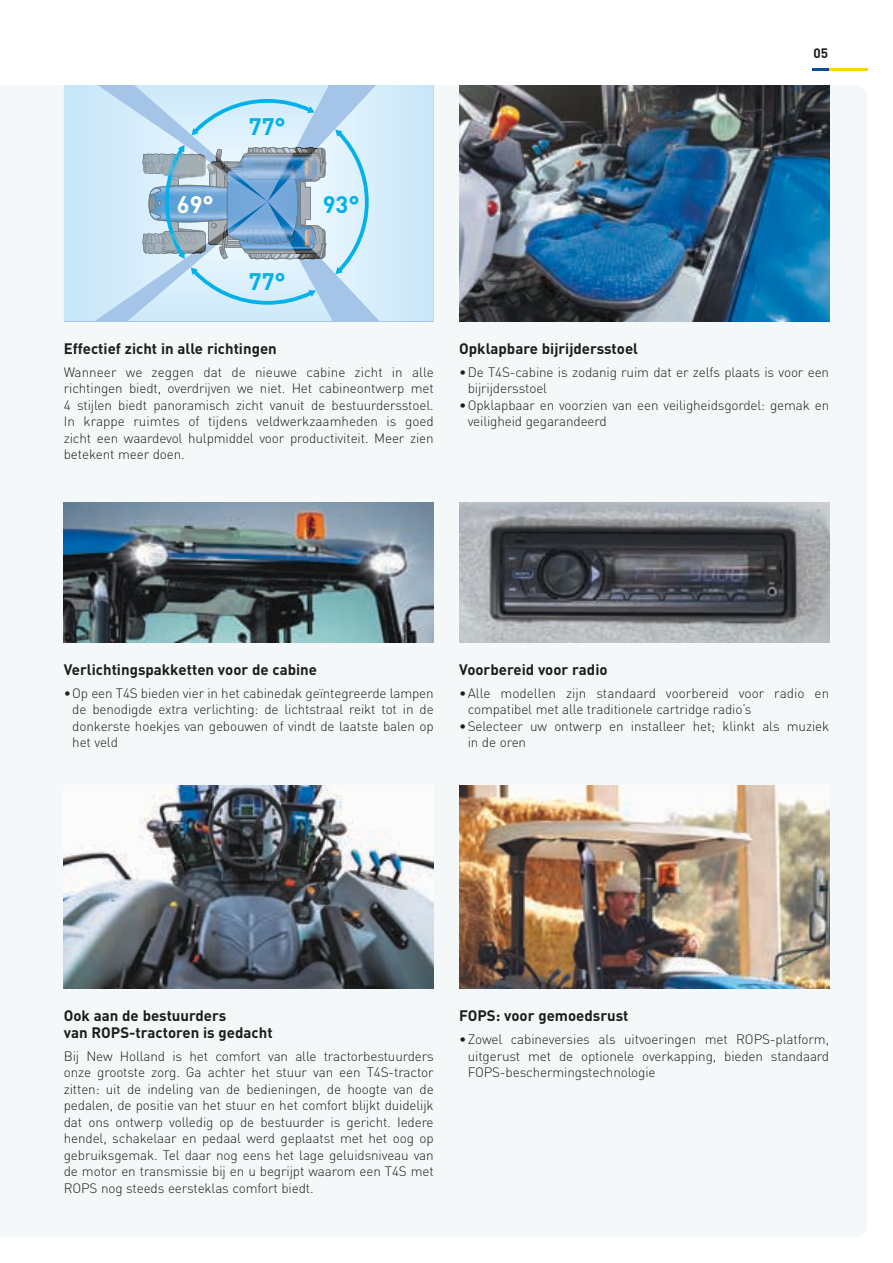
<style>
.page{position:relative;width:893px;height:1263px;background:#fff}
.page>*{position:absolute;margin:0;border:0;box-sizing:border-box;transform-origin:0 0}
.t1{font:700 23.7px "DIN";color:#00b1ea}
.t2{font:700 23.7px "DIN";color:#fff}
.t3{font:700 15px/16.5px "DIN Pro";color:#1c1c1b}
.t4{font:300 13.5px/16.5px "DIN Pro";letter-spacing:-.01em;color:#1c1c1b}
.t5{font:700 13.5px "DIN Pro";color:#1c1c1b}
</style>
<div class="page">
<svg style="left:812px;top:68px;width:55px;height:2px"></svg>
<img style="left:459px;top:503px;width:370px;height:139px">
<svg style="left:64px;top:85px;width:370px;height:236px;background:#bfddf1"></svg>
<img style="left:143px;top:234px;width:25px;height:19px">
<img style="left:143px;top:154px;width:183px;height:30px">
<img style="left:168px;top:234px;width:29px;height:10px">
<img style="left:247px;top:228px;width:70px;height:19px">
<img style="left:64px;top:786px;width:370px;height:203px">
<img style="left:64px;top:503px;width:370px;height:139px">
<img style="left:459px;top:786px;width:370px;height:203px">
<img style="left:459px;top:85px;width:370px;height:236px">
<h1 class="t1" style="left:249px;top:111px;width:38px">77°</h1>
<h1 class="t2" style="left:177px;top:188px;width:38px">69°</h1>
<h1 class="t1" style="left:323px;top:188px;width:38px">93°</h1>
<h1 class="t1" style="left:249px;top:266px;width:38px">77°</h1>
<p class="t3" style="left:64px;top:339px;width:215px">Effectief zicht in alle richtingen</p>
<p class="t4" style="left:64px;top:363px;width:372px;text-align:justify">Wanneer we zeggen dat de nieuwe cabine zicht in alle richtingen biedt, overdrijven we niet. Het cabineontwerp met 4 stijlen biedt panoramisch zicht vanuit de bestuurdersstoel.<br>In krappe ruimtes of tijdens veldwerkzaamheden is goed zicht een waardevol hulpmiddel voor productiviteit. Meer zien betekent meer doen.</p>
<p class="t5" style="left:813px;top:44px;width:16px">05</p>
<p class="t3" style="left:459px;top:339px;width:180px">Opklapbare bijrijdersstoel</p>
<p class="t4" style="left:468px;top:363px;width:363px;text-indent:-9px">•De T4S-cabine is zodanig ruim dat er zelfs plaats is voor een bijrijdersstoel</p>
<p class="t4" style="left:468px;top:396px;width:363px;text-indent:-9px">•Opklapbaar en voorzien van een veiligheidsgordel: gemak en veiligheid gegarandeerd</p>
<p class="t3" style="left:64px;top:660px;width:255px">Verlichtingspakketten voor de cabine</p>
<p class="t4" style="left:72px;top:684px;width:363px;text-align:justify;text-indent:-9px">•Op een T4S bieden vier in het cabinedak geïntegreerde lampen de benodigde extra verlichting: de lichtstraal reikt tot in de donkerste hoekjes van gebouwen of vindt de laatste balen op het veld</p>
<p class="t3" style="left:459px;top:660px;width:150px">Voorbereid voor radio</p>
<p class="t4" style="left:468px;top:684px;width:363px;text-indent:-9px">•Alle modellen zijn standaard voorbereid voor radio en compatibel met alle traditionele cartridge radio’s</p>
<p class="t4" style="left:468px;top:717px;width:363px;text-indent:-9px">•Selecteer uw ontwerp en installeer het; klinkt als muziek in de oren</p>
<p class="t3" style="left:64px;top:1007px;width:210px">Ook aan de bestuurders<br>van ROPS-tractoren is gedacht</p>
<p class="t4" style="left:64px;top:1047px;width:371px;text-align:justify">Bij New Holland is het comfort van alle tractorbestuurders onze grootste zorg. Ga achter het stuur van een T4S-tractor zitten: uit de indeling van de bedieningen, de hoogte van de pedalen, de positie van het stuur en het comfort blijkt duidelijk dat ons ontwerp volledig op de bestuurder is gericht. Iedere hendel, schakelaar en pedaal werd geplaatst met het oog op gebruiksgemak. Tel daar nog eens het lage geluidsniveau van de motor en transmissie bij en u begrijpt waarom een T4S met ROPS nog steeds eersteklas comfort biedt.</p>
<p class="t3" style="left:459px;top:1007px;width:171px">FOPS: voor gemoedsrust</p>
<p class="t4" style="left:468px;top:1031px;width:363px;text-align:justify;text-indent:-9px">•Zowel cabineversies als uitvoeringen met ROPS-platform, uitgerust met de optionele overkapping, bieden standaard FOPS-beschermingstechnologie</p>
</div>
